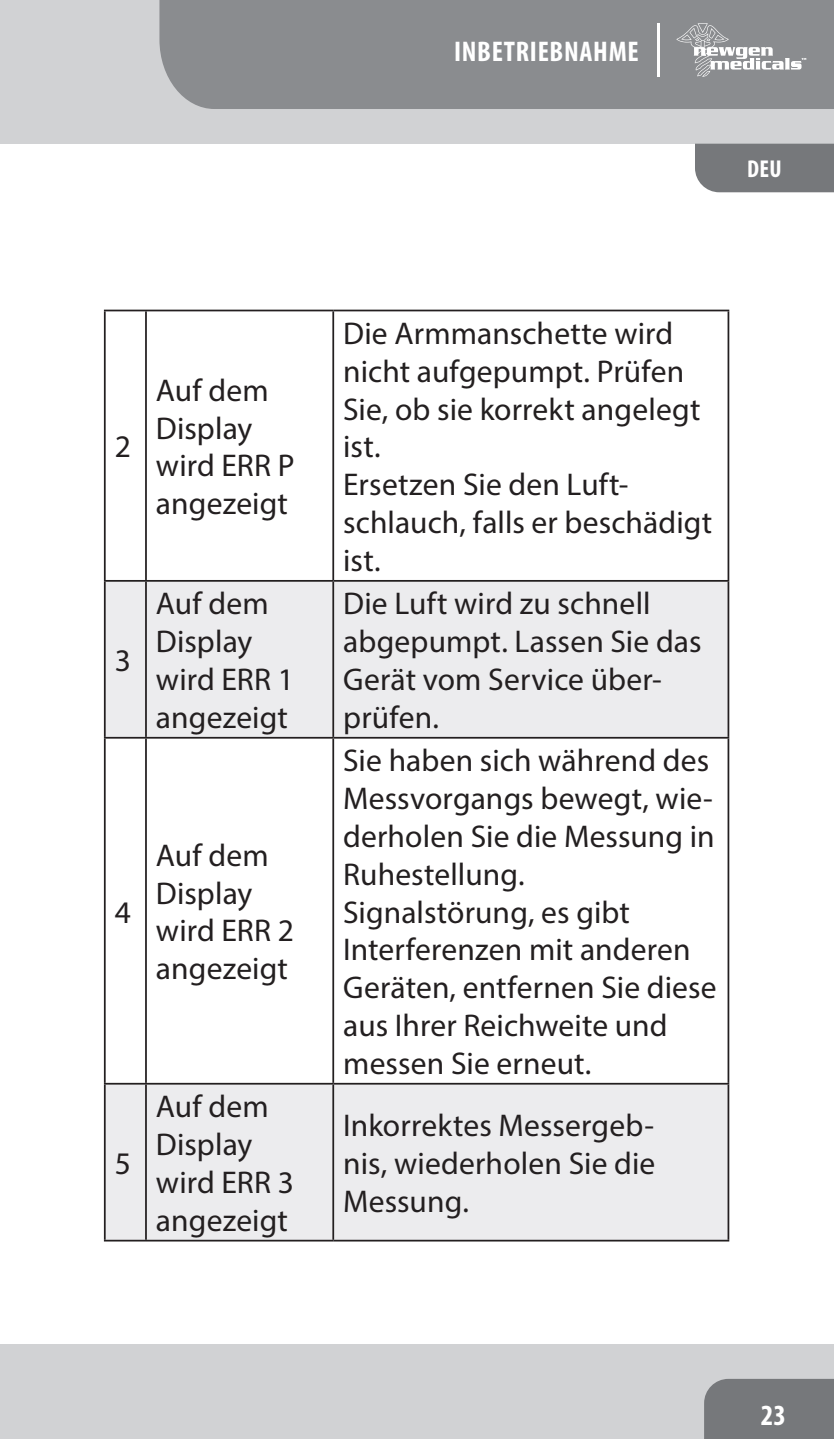
<style>
.page{position:relative;width:834px;height:1439px;background:#fff}
.page>*{position:absolute;margin:0;border:0;box-sizing:border-box;transform-origin:0 0}
.t1{font:31.5px/37.8px "Myriad Pro";letter-spacing:.005em;color:#231f20}
.t2{font:700 condensed 29.4px "Myriad Pro";color:#fff}
.t3{font:700 condensed 28.35px "Myriad Pro";letter-spacing:.025em;color:#fff}
.t4{font:700 condensed 24.5px "Myriad Pro";color:#fff}
</style>
<div class="page">
<div style="left:0;top:1344px;width:833px;height:95px;background:#d1d2d4"></div>
<div style="left:0;top:0;width:833px;height:144px;background:#d1d2d4"></div>
<div style="left:159px;top:0;width:674px;height:109px;background:#8a8c8f"></div>
<div style="left:704px;top:1378px;width:129px;height:61px;background:#76787b"></div>
<div style="left:695px;top:144px;width:138px;height:48px;background:#76787b"></div>
<svg style="left:676px;top:23px;width:130px;height:54px;background:#a0a2a4"></svg>
<hr style="left:656px;top:23px;width:3px;height:54px;background:#fff">
<svg style="left:106px;top:582px;width:621px;height:657px"></svg>
<hr style="left:104px;top:310px;width:42px;height:1px;background:#231f20">
<hr style="left:104px;top:311px;width:2px;height:269px;background:#231f20">
<hr style="left:146px;top:310px;width:187px;height:1px;background:#231f20">
<hr style="left:145px;top:311px;width:2px;height:269px;background:#231f20">
<hr style="left:333px;top:310px;width:396px;height:1px;background:#231f20">
<hr style="left:332px;top:311px;width:2px;height:269px;background:#231f20">
<hr style="left:727px;top:311px;width:2px;height:269px;background:#231f20">
<hr style="left:104px;top:580px;width:42px;height:2px;background:#231f20">
<hr style="left:104px;top:582px;width:2px;height:155px;background:#231f20">
<hr style="left:146px;top:580px;width:187px;height:2px;background:#231f20">
<hr style="left:145px;top:582px;width:2px;height:155px;background:#231f20">
<hr style="left:333px;top:580px;width:396px;height:2px;background:#231f20">
<hr style="left:332px;top:582px;width:2px;height:155px;background:#231f20">
<hr style="left:727px;top:582px;width:2px;height:155px;background:#231f20">
<hr style="left:104px;top:737px;width:42px;height:1px;background:#231f20">
<hr style="left:104px;top:738px;width:2px;height:345px;background:#231f20">
<hr style="left:146px;top:737px;width:187px;height:1px;background:#231f20">
<hr style="left:145px;top:738px;width:2px;height:345px;background:#231f20">
<hr style="left:333px;top:737px;width:396px;height:1px;background:#231f20">
<hr style="left:332px;top:738px;width:2px;height:345px;background:#231f20">
<hr style="left:727px;top:738px;width:2px;height:345px;background:#231f20">
<hr style="left:104px;top:1083px;width:42px;height:1px;background:#231f20">
<hr style="left:104px;top:1084px;width:2px;height:155px;background:#231f20">
<hr style="left:146px;top:1083px;width:187px;height:1px;background:#231f20">
<hr style="left:145px;top:1084px;width:2px;height:155px;background:#231f20">
<hr style="left:333px;top:1083px;width:396px;height:1px;background:#231f20">
<hr style="left:332px;top:1084px;width:2px;height:155px;background:#231f20">
<hr style="left:727px;top:1084px;width:2px;height:155px;background:#231f20">
<hr style="left:104px;top:1239px;width:42px;height:2px;background:#231f20">
<hr style="left:146px;top:1239px;width:187px;height:2px;background:#231f20">
<hr style="left:333px;top:1239px;width:396px;height:2px;background:#231f20">
<p class="t3" style="left:454px;top:34px;width:184px">INBETRIEBNAHME</p>
<p class="t4" style="left:747px;top:154px;width:36px">DEU</p>
<p class="t1" style="left:115px;top:427px;width:18px">2</p>
<p class="t1" style="left:115px;top:641px;width:18px">3</p>
<p class="t1" style="left:115px;top:892px;width:18px">4</p>
<p class="t1" style="left:115px;top:1144px;width:18px">5</p>
<p class="t1" style="left:156px;top:371px;width:140px">Auf dem<br>Display wird ERR P angezeigt</p>
<p class="t1" style="left:343px;top:314px;width:370px">Die Armmanschette wird nicht aufgepumpt. Prüfen<br>Sie, ob sie korrekt angelegt ist.<br>Ersetzen Sie den Luft&shy;schlauch, falls er beschädigt ist.</p>
<p class="t1" style="left:156px;top:584px;width:140px">Auf dem<br>Display wird ERR 1 angezeigt</p>
<p class="t1" style="left:343px;top:584px;width:360px">Die Luft wird zu schnell abgepumpt. Lassen Sie das<br>Gerät vom Service über&shy;prüfen.</p>
<p class="t1" style="left:156px;top:836px;width:140px">Auf dem<br>Display wird ERR 2 angezeigt</p>
<p class="t1" style="left:156px;top:1087px;width:140px">Auf dem<br>Display wird ERR 3 angezeigt</p>
<p class="t1" style="left:343px;top:741px;width:375px">Sie haben sich während des<br>Messvorgangs bewegt, wie&shy;derholen Sie die Messung in<br>Ruhestellung.<br>Signalstörung, es gibt<br>Interferenzen mit anderen<br>Geräten, entfernen Sie diese aus Ihrer Reichweite und messen Sie erneut.</p>
<p class="t1" style="left:343px;top:1106px;width:313px;text-align:justify">Inkorrektes Messergeb&shy;nis, wiederholen Sie die Messung.</p>
<p class="t2" style="left:760px;top:1396px;width:27px">23</p>
</div>
